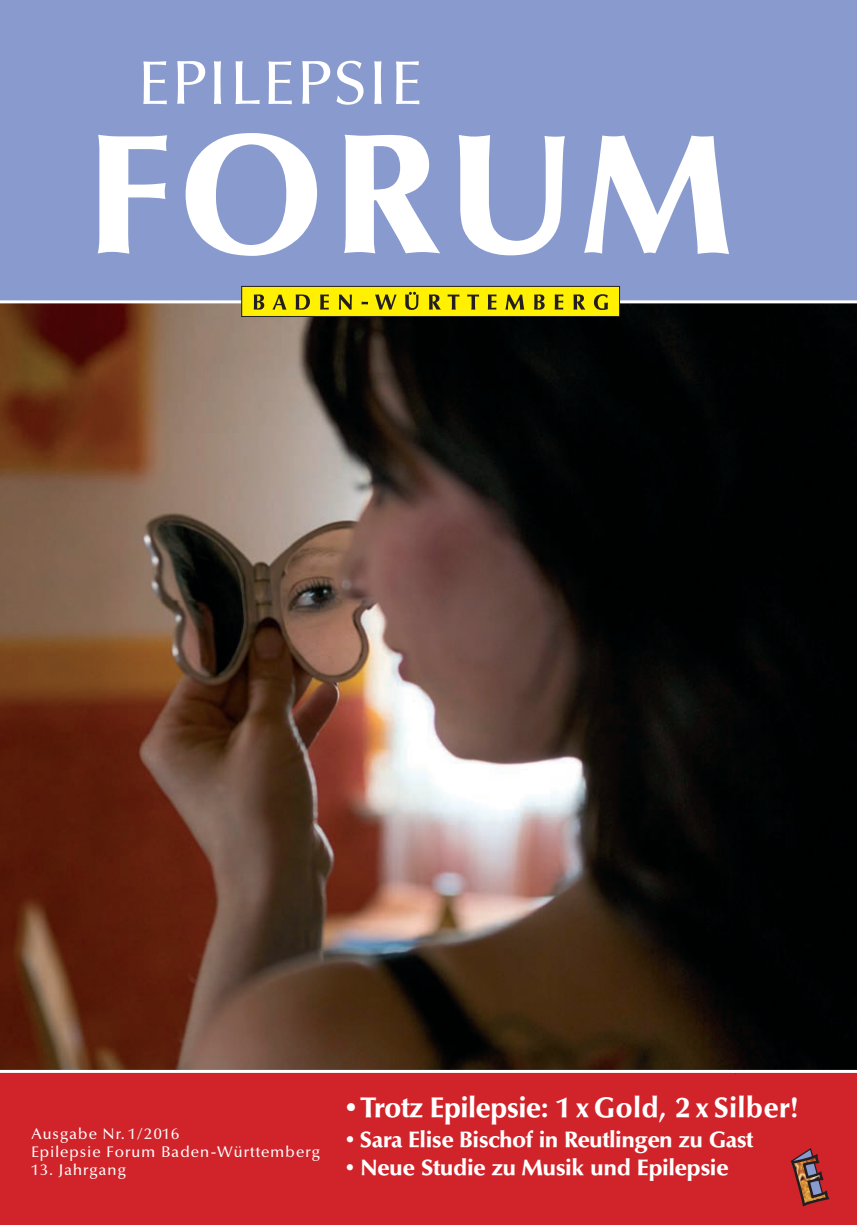
<style>
.page{position:relative;width:857px;height:1225px;background:#fff}
.page>*{position:absolute;margin:0;border:0;box-sizing:border-box;transform-origin:0 0}
.t1{font:700 28px "Optima BQ";color:#fff}
.t2{font:700 22px "Optima BQ";color:#fff}
.t3{font:700 22px "Optima BQ";color:#fff;scale:.96 1}
.t4{font:500 15px/18px "Optima BQ";letter-spacing:.08em;color:#fff}
</style>
<div class="page">
<div style="left:0;top:0;width:856px;height:300px;background:#889ace"></div>
<img style="left:0;top:303px;width:856px;height:767px">
<div style="left:0;top:1070px;width:856px;height:155px;background:#d1232a"></div>
<svg style="left:790px;top:1148px;width:40px;height:59px"></svg>
<div style="left:241px;top:286px;width:378px;height:30px;background:#fff101"></div>
<div style="left:241px;top:286px;width:378px;height:31px;border:1px solid #231f20"></div>
<svg style="left:253px;top:292px;width:354px;height:18px"></svg>
<svg style="left:143px;top:61px;width:276px;height:44px"></svg>
<svg style="left:98px;top:133px;width:630px;height:123px;fill:#889ace"></svg>
<hr style="left:0;top:1070px;width:856px;height:3px;background:#fff">
<p class="t4" style="left:31px;top:1124px;width:290px">Ausgabe Nr. 1/2016<br>Epilepsie Forum Baden-Württemberg</p>
<p class="t4" style="left:31px;top:1160px;width:96px">13. Jahrgang</p>
<h1 class="t1" style="left:346px;top:1091px;width:452px">• Trotz Epilepsie: 1 x Gold, 2 x Silber!</h1>
<h2 class="t2" style="left:346px;top:1126px;width:407px">• Sara Elise Bischof in Reutlingen zu Gast</h2>
<h2 class="t3" style="left:346px;top:1154px;width:399px">• Neue Studie zu Musik und Epilepsie</h2>
</div>
